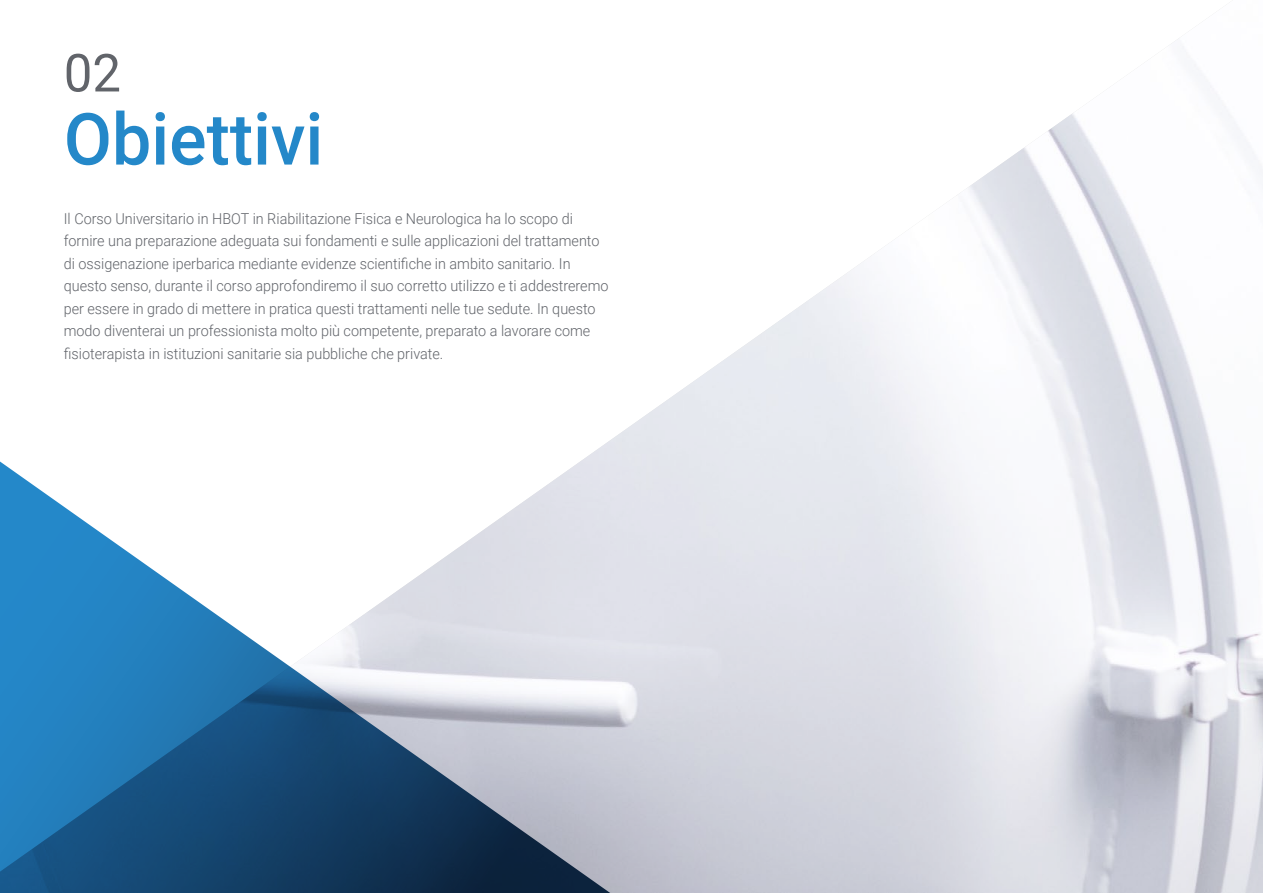
<style>
.page{position:relative;width:1263px;height:893px;background:#fff}
.page>*{position:absolute;margin:0;border:0;box-sizing:border-box;transform-origin:0 0}
.t1{font:500 72px "Roboto";color:#2488c9}
.t2{font:52.5px "Roboto";color:#61646a}
.t3{font:300 15px/22.5px "Roboto";color:#61646a;scale:.96 1}
</style>
<div class="page">
<img style="left:602px;top:38px;width:661px;height:855px">
<svg style="left:0;top:446px;width:640px;height:447px"></svg>
<h2 class="t2" style="left:64px;top:36px;width:59px">02</h2>
<h1 class="t1" style="left:64px;top:89px;width:261px">Obiettivi</h1>
<p class="t3" style="left:64px;top:207px;width:569px">Il Corso Universitario in HBOT in Riabilitazione Fisica e Neurologica ha lo scopo di fornire una preparazione adeguata sui fondamenti e sulle applicazioni del trattamento di ossigenazione iperbarica mediante evidenze scientifiche in ambito sanitario. In questo senso, durante il corso approfondiremo il suo corretto utilizzo e ti addestreremo per essere in grado di mettere in pratica questi trattamenti nelle tue sedute. In questo modo diventerai un professionista molto più competente, preparato a lavorare come fisioterapista in istituzioni sanitarie sia pubbliche che private.</p>
</div>
